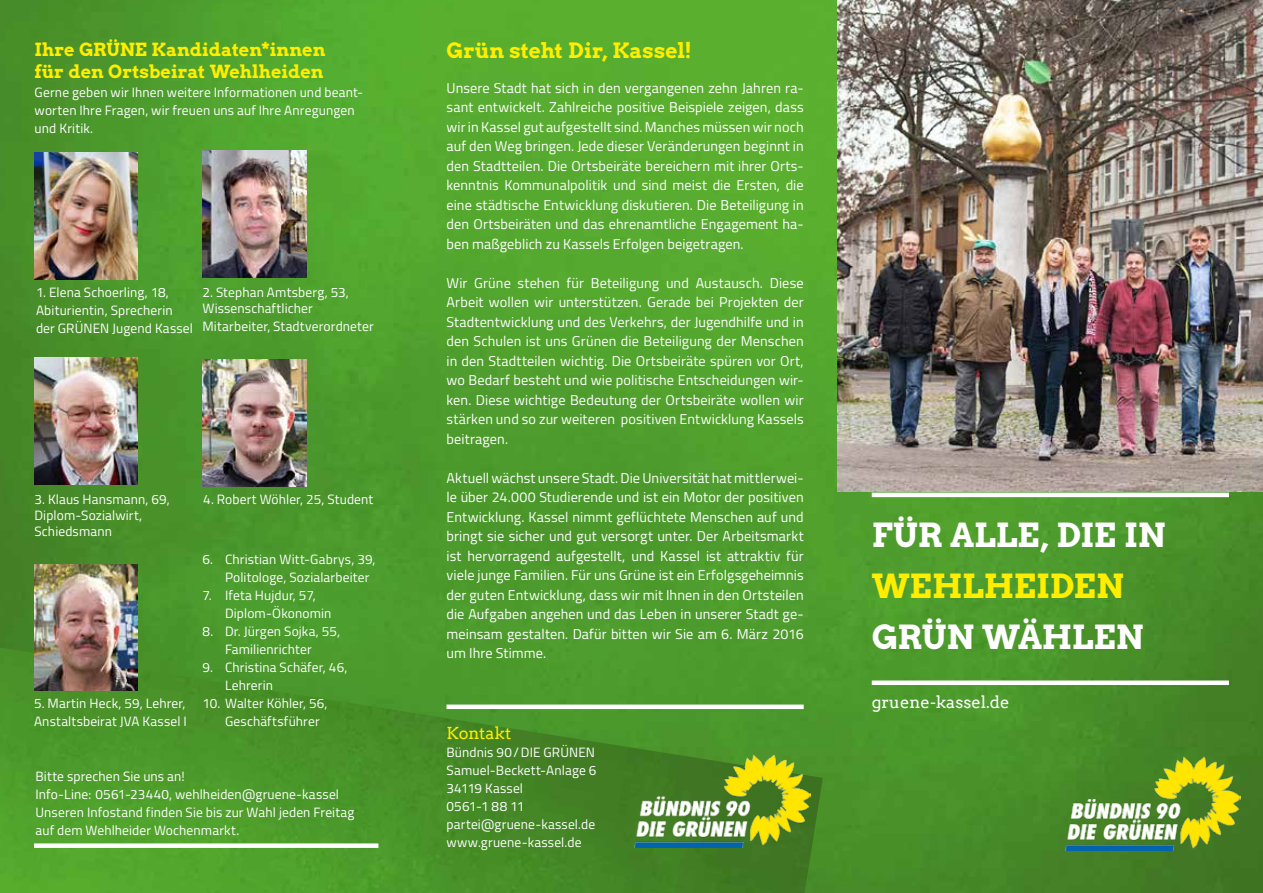
<style>
.page{position:relative;width:1263px;height:893px;background:#fff}
.page>*{position:absolute;margin:0;border:0;box-sizing:border-box;transform-origin:0 0}
.t1{font:33px "Arvo Gr 00 F Cn";letter-spacing:-.015em;color:#fff}
.t2{font:33px "Arvo Gr 00 F Cn";letter-spacing:-.005em;color:#fe0}
.t3{font:21px "Arvo Gr 00 F Cn";color:#fe0}
.t4{font:18px/21.6px "Arvo Gr 00 F Cn";letter-spacing:-.005em;color:#fe0}
.t5{font:16.5px "Arvo";color:#fff}
.t6{font:16.5px "Arvo";letter-spacing:-.005em;color:#fe0}
.t7{font:14.25px/19.5px "Titillium";letter-spacing:.005em;color:#fff;text-align:justify}
.t8{font:13.5px/18px "Titillium";letter-spacing:.01em;color:#fff}
</style>
<div class="page">
<img style="left:0;top:0;width:1263px;height:893px">
<img style="left:0;top:647px;width:823px;height:246px">
<div style="left:446px;top:704px;width:358px;height:5px;background:#fff"></div>
<div style="left:34px;top:843px;width:344px;height:5px;background:#fff"></div>
<img style="left:838px;top:0;width:425px;height:491px">
<hr style="left:872px;top:493px;width:357px;height:4px;background:#fff">
<div style="left:872px;top:680px;width:357px;height:5px;background:#fff"></div>
<img style="left:1065px;top:757px;width:176px;height:94px">
<img style="left:634px;top:754px;width:176px;height:94px">
<img style="left:34px;top:153px;width:104px;height:126px">
<img style="left:34px;top:357px;width:104px;height:127px">
<img style="left:34px;top:564px;width:104px;height:127px">
<img style="left:202px;top:151px;width:104px;height:126px">
<img style="left:202px;top:359px;width:104px;height:127px">
<p class="t4" style="left:35px;top:38px;width:292px">Ihre GRÜNE Kandidaten*innen für den Ortsbeirat Wehlheiden</p>
<p class="t8" style="left:35px;top:82px;width:330px">Gerne geben wir Ihnen weitere Informationen und beant&shy;worten Ihre Fragen, wir freuen uns auf Ihre Anregungen und Kritik.</p>
<p class="t8" style="left:36px;top:282px;width:158px">1. Elena Schoerling, 18,<br>Abiturientin, Sprecherin der GRÜNEN Jugend Kassel</p>
<p class="t8" style="left:202px;top:283px;width:148px;line-height:16.2px">2. Stephan Amtsberg, 53,<br>Wissenschaftlicher</p>
<p class="t8" style="left:202px;top:317px;width:173px">Mitarbeiter, Stadtverordneter</p>
<p class="t8" style="left:34px;top:491px;width:137px;line-height:16.2px">3. Klaus Hansmann, 69,<br>Diplom-Sozialwirt,<br>Schiedsmann</p>
<p class="t8" style="left:203px;top:490px;width:172px">4. Robert Wöhler, 25, Student</p>
<p class="t8" style="left:34px;top:694px;width:154px">5. Martin Heck, 59, Lehrer,<br>Anstaltsbeirat JVA Kassel I</p>
<p class="t8" style="left:225px;top:550px;width:152px;text-indent:-23px">6. Christian Witt-Gabrys, 39,<br>Politologe, Sozialarbeiter</p>
<p class="t8" style="left:225px;top:586px;width:108px;text-indent:-23px">7. Ifeta Hujdur, 57,<br>Diplom-Ökonomin</p>
<p class="t8" style="left:202px;top:622px;width:139px;text-align:center">8. Dr. Jürgen Sojka, 55,<br>Familienrichter</p>
<p class="t8" style="left:225px;top:658px;width:124px;text-indent:-23px">9. Christina Schäfer, 46,<br>Lehrerin</p>
<p class="t8" style="left:225px;top:694px;width:104px;text-indent:-23px">10. Walter Köhler, 56,<br>Geschäftsführer</p>
<p class="t8" style="left:36px;top:766px;width:320px">Bitte sprechen Sie uns an!<br>Info-Line: 0561-23440, wehlheiden@gruene-kassel Unseren Infostand finden Sie bis zur Wahl jeden Freitag auf dem Wehlheider Wochenmarkt.</p>
<h2 class="t3" style="left:446px;top:36px;width:247px">Grün steht Dir, Kassel!</h2>
<p class="t7" style="left:446px;top:78px;width:359px">Unsere Stadt hat sich in den vergangenen zehn Jahren ra&shy;sant entwickelt. Zahlreiche positive Beispiele zeigen, dass wir in Kassel gut aufgestellt sind. Manches müssen wir noch auf den Weg bringen. Jede dieser Veränderungen beginnt in den Stadtteilen. Die Ortsbeiräte bereichern mit ihrer Orts&shy;kenntnis Kommunalpolitik und sind meist die Ersten, die eine städtische Entwicklung diskutieren. Die Beteiligung in den Ortsbeiräten und das ehrenamtliche Engagement ha&shy;ben maßgeblich zu Kassels Erfolgen beigetragen.</p>
<p class="t7" style="left:446px;top:272px;width:359px">Wir Grüne stehen für Beteiligung und Austausch. Diese Arbeit wollen wir unterstützen. Gerade bei Projekten der Stadtentwicklung und des Verkehrs, der Jugendhilfe und in den Schulen ist uns Grünen die Beteiligung der Menschen in den Stadtteilen wichtig. Die Ortsbeiräte spüren vor Ort, wo Bedarf besteht und wie politische Entscheidungen wir&shy;ken. Diese wichtige Bedeutung der Ortsbeiräte wollen wir stärken und so zur weiteren positiven Entwicklung Kassels beitragen.</p>
<p class="t7" style="left:446px;top:467px;width:359px">Aktuell wächst unsere Stadt. Die Universität hat mittlerwei&shy;le über 24.000 Studierende und ist ein Motor der positiven Entwicklung. Kassel nimmt geflüchtete Menschen auf und bringt sie sicher und gut versorgt unter. Der Arbeitsmarkt ist hervorragend aufgestellt, und Kassel ist attraktiv für viele junge Familien. Für uns Grüne ist ein Erfolgsgeheimnis der guten Entwicklung, dass wir mit Ihnen in den Ortsteilen die Aufgaben angehen und das Leben in unserer Stadt ge&shy;meinsam gestalten. Dafür bitten wir Sie am 6. März 2016 um Ihre Stimme.</p>
<p class="t6" style="left:446px;top:723px;width:66px">Kontakt</p>
<p class="t8" style="left:446px;top:743px;width:151px">Bündnis 90/DIE GRÜNEN<br>Samuel-Beckett-Anlage 6<br>34119 Kassel<br>0561-1 88 11 partei@gruene-kassel.de www.gruene-kassel.de</p>
<h1 class="t1" style="left:872px;top:512px;width:295px">FÜR ALLE, DIE IN</h1>
<h1 class="t2" style="left:872px;top:563px;width:254px">WEHLHEIDEN</h1>
<h1 class="t1" style="left:872px;top:614px;width:273px">GRÜN WÄHLEN</h1>
<p class="t5" style="left:872px;top:692px;width:139px">gruene-kassel.de</p>
</div>
